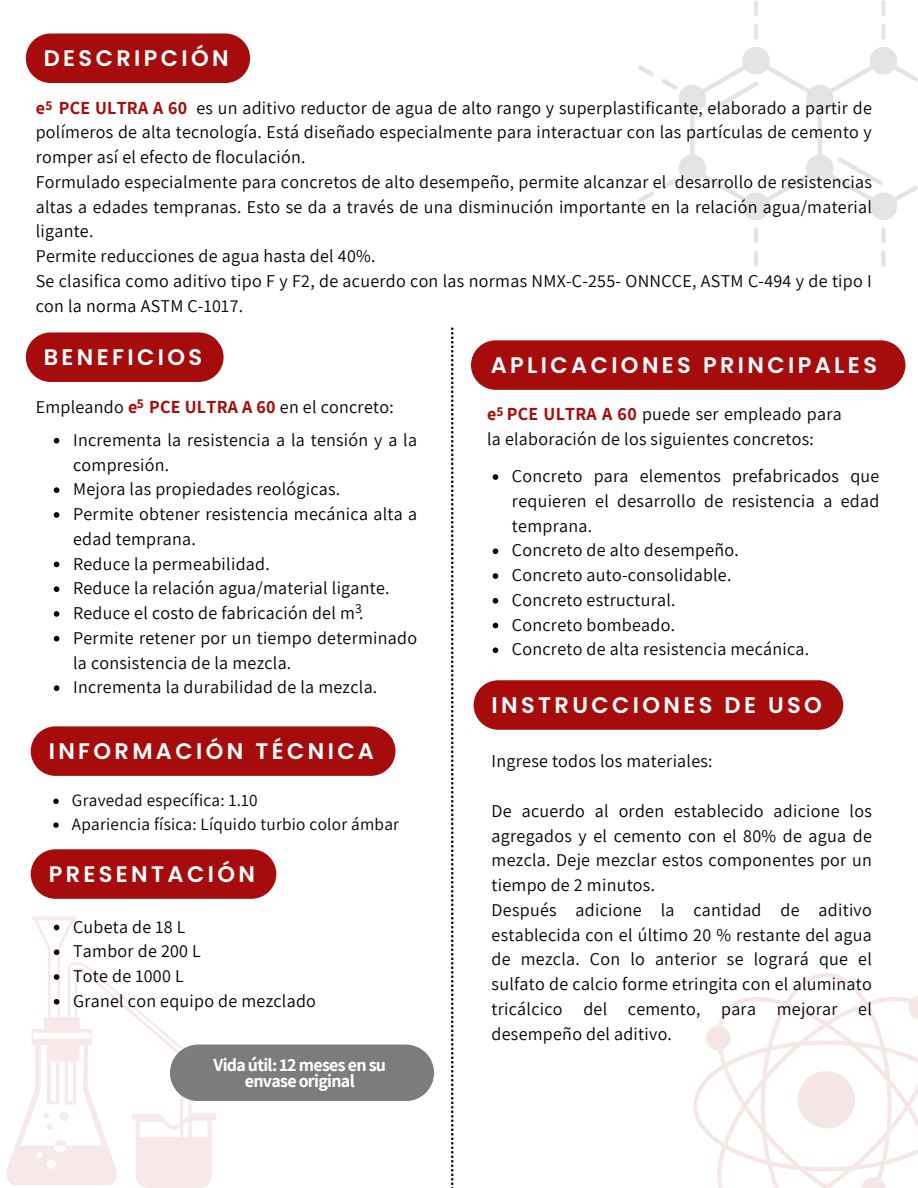
<style>
.page{position:relative;width:918px;height:1188px;background:#fff}
.page>*{position:absolute;margin:0;border:0;box-sizing:border-box;transform-origin:0 0}
.t1{font:600 22.5px "Poppins";letter-spacing:.15em;color:#fff}
.t2{font:18px/24.8px "Assistant";letter-spacing:.015em;color:#000}
.t3{font:700 18px/16.8px "Assistant";letter-spacing:-.04em;color:#fff;text-align:center}
.t4{font:17.25px "Assistant";letter-spacing:.015em;color:#000}
.t5{font:700 13.5px "Assistant";color:#a60c0c}
.t6{font:13.5px "Assistant";color:#000}
.s1{font-weight:700;color:#a60c0c}
</style>
<div class="page">
<svg style="left:638px;top:65px;width:16px;height:11px"></svg>
<svg style="left:638px;top:191px;width:16px;height:12px"></svg>
<hr style="left:754px;top:227px;width:4px;height:16px;background:#e4e4e4;border-radius:2px">
<hr style="left:754px;top:251px;width:4px;height:16px;background:#e4e4e4;border-radius:2px">
<div style="left:881px;top:227px;width:5px;height:16px;background:#e4e4e4;border-radius:2px"></div>
<div style="left:881px;top:251px;width:5px;height:16px;background:#e4e4e4;border-radius:2px"></div>
<hr style="left:754px;top:0;width:4px;height:16px;background:#e4e4e4;border-radius:2px">
<hr style="left:754px;top:24px;width:4px;height:16px;background:#e4e4e4;border-radius:2px">
<div style="left:881px;top:0;width:5px;height:16px;background:#e4e4e4;border-radius:2px"></div>
<div style="left:881px;top:24px;width:5px;height:16px;background:#e4e4e4;border-radius:2px"></div>
<svg style="left:662px;top:47px;width:256px;height:173px"></svg>
<svg style="left:693px;top:973px;width:225px;height:215px"></svg>
<div style="left:798px;top:1071px;width:57px;height:57px;background:#f6e7e7;border-radius:50%"></div>
<svg style="left:7px;top:916px;width:209px;height:272px"></svg>
<svg style="left:60px;top:1112px;width:9px;height:9px"></svg>
<svg style="left:43px;top:1113px;width:6px;height:5px"></svg>
<svg style="left:47px;top:1124px;width:6px;height:6px"></svg>
<svg style="left:54px;top:1140px;width:12px;height:5px"></svg>
<div style="left:26px;top:34px;width:224px;height:49px;background:#a60c0c;border-radius:25px"></div>
<svg style="left:451px;top:328px;width:2px;height:860px"></svg>
<div style="left:26px;top:332px;width:198px;height:50px;background:#a60c0c;border-radius:25px"></div>
<svg style="left:54px;top:438px;width:5px;height:6px"></svg>
<svg style="left:54px;top:487px;width:5px;height:6px"></svg>
<svg style="left:54px;top:512px;width:5px;height:6px"></svg>
<svg style="left:54px;top:562px;width:5px;height:5px"></svg>
<svg style="left:54px;top:586px;width:5px;height:6px"></svg>
<svg style="left:54px;top:611px;width:5px;height:6px"></svg>
<svg style="left:54px;top:636px;width:5px;height:6px"></svg>
<svg style="left:54px;top:685px;width:5px;height:6px"></svg>
<div style="left:31px;top:726px;width:364px;height:50px;background:#a60c0c;border-radius:25px"></div>
<svg style="left:53px;top:799px;width:6px;height:5px"></svg>
<svg style="left:53px;top:822px;width:6px;height:6px"></svg>
<div style="left:31px;top:849px;width:245px;height:50px;background:#a60c0c;border-radius:25px"></div>
<svg style="left:54px;top:925px;width:5px;height:5px"></svg>
<svg style="left:54px;top:949px;width:5px;height:6px"></svg>
<svg style="left:54px;top:974px;width:5px;height:6px"></svg>
<svg style="left:54px;top:999px;width:5px;height:6px"></svg>
<div style="left:170px;top:1045px;width:264px;height:56px;background:#7c7c7c"></div>
<div style="left:471px;top:340px;width:434px;height:50px;background:#a60c0c;border-radius:25px"></div>
<svg style="left:493px;top:474px;width:5px;height:6px"></svg>
<svg style="left:493px;top:548px;width:5px;height:6px"></svg>
<svg style="left:493px;top:573px;width:5px;height:6px"></svg>
<svg style="left:493px;top:598px;width:5px;height:6px"></svg>
<svg style="left:493px;top:623px;width:5px;height:5px"></svg>
<svg style="left:493px;top:647px;width:5px;height:6px"></svg>
<div style="left:474px;top:680px;width:369px;height:50px;background:#a60c0c;border-radius:25px"></div>
<p class="t1" style="left:44px;top:43px;width:186px">DESCRIPCIÓN</p>
<p class="t2" style="left:36px;top:95px;width:838px;text-align:justify"><span class="s1">e PCE ULTRA A 60</span> es un aditivo reductor de agua de alto rango y superplastificante, elaborado a partir de polímeros de alta tecnología. Está diseñado especialmente para interactuar con las partículas de cemento y romper así el efecto de floculación.</p>
<p class="t2" style="left:36px;top:169px;width:838px;text-align:justify">Formulado especialmente para concretos de alto desempeño, permite alcanzar el desarrollo de resistencias altas a edades tempranas. Esto se da a través de una disminución importante en la relación agua/material ligante.</p>
<p class="t2" style="left:36px;top:243px;width:341px">Permite reducciones de agua hasta del 40%.</p>
<p class="t2" style="left:36px;top:268px;width:838px">Se clasifica como aditivo tipo F y F2, de acuerdo con las normas NMX-C-255- ONNCCE, ASTM C-494 y de tipo I con la norma ASTM C-1017.</p>
<h1 class="t5" style="left:46px;top:96px;width:9px">5</h1>
<h1 class="t1" style="left:44px;top:341px;width:160px">BENEFICIOS</h1>
<p class="t5" style="left:137px;top:394px;width:9px">5</p>
<p class="t2" style="left:36px;top:394px;width:359px">Empleando <span class="s1">e PCE ULTRA A 60</span> en el concreto:</p>
<p class="t2" style="left:73px;top:427px;width:345px">Incrementa la resistencia a la tensión y a la compresión.</p>
<p class="t2" style="left:73px;top:476px;width:269px">Mejora las propiedades reológicas.</p>
<p class="t2" style="left:73px;top:501px;width:345px">Permite obtener resistencia mecánica alta a edad temprana.</p>
<p class="t2" style="left:73px;top:551px;width:198px">Reduce la permeabilidad.</p>
<p class="t2" style="left:73px;top:575px;width:318px">Reduce la relación agua/material ligante.</p>
<h1 class="t2" style="left:73px;top:600px;width:292px">Reduce el costo de fabricación del m .</h1>
<p class="t2" style="left:73px;top:625px;width:345px">Permite retener por un tiempo determinado la consistencia de la mezcla.</p>
<p class="t2" style="left:73px;top:674px;width:306px">Incrementa la durabilidad de la mezcla.</p>
<p class="t6" style="left:355px;top:599px;width:8px">3</p>
<p class="t1" style="left:49px;top:735px;width:327px">INFORMACIÓN TÉCNICA</p>
<p class="t4" style="left:72px;top:789px;width:187px">Gravedad específica: 1.10</p>
<p class="t4" style="left:72px;top:812px;width:329px">Apariencia física: Líquido turbio color ámbar</p>
<p class="t1" style="left:49px;top:858px;width:208px">PRESENTACIÓN</p>
<p class="t2" style="left:73px;top:914px;width:114px">Cubeta de 18 L</p>
<p class="t2" style="left:73px;top:938px;width:129px">Tambor de 200 L</p>
<p class="t2" style="left:73px;top:963px;width:112px">Tote de 1000 L</p>
<p class="t2" style="left:73px;top:988px;width:244px">Granel con equipo de mezclado</p>
<p class="t3" style="left:214px;top:1056px;width:174px">Vida útil: 12 meses en su envase original</p>
<h1 class="t1" style="left:491px;top:349px;width:388px">APLICACIONES PRINCIPALES</h1>
<p class="t5" style="left:497px;top:402px;width:9px">5</p>
<p class="t2" style="left:487px;top:401px;width:356px"><span class="s1">e PCE ULTRA A 60</span> puede ser empleado para la elaboración de los siguientes concretos:</p>
<p class="t2" style="left:512px;top:463px;width:369px;text-align:justify">Concreto para elementos prefabricados que requieren el desarrollo de resistencia a edad temprana.</p>
<p class="t2" style="left:512px;top:537px;width:228px">Concreto de alto desempeño.</p>
<h1 class="t2" style="left:512px;top:562px;width:221px">Concreto auto-consolidable.</h1>
<p class="t2" style="left:512px;top:587px;width:165px">Concreto estructural.</p>
<p class="t2" style="left:512px;top:612px;width:165px">Concreto bombeado.</p>
<p class="t2" style="left:512px;top:636px;width:299px">Concreto de alta resistencia mecánica.</p>
<p class="t1" style="left:492px;top:689px;width:332px">INSTRUCCIONES DE USO</p>
<h2 class="t2" style="left:492px;top:748px;width:222px">Ingrese todos los materiales:</h2>
<h1 class="t2" style="left:492px;top:798px;width:382px;text-align:justify">De acuerdo al orden establecido adicione los agregados y el cemento con el 80% de agua de mezcla. Deje mezclar estos componentes por un tiempo de 2 minutos.</h1>
<p class="t2" style="left:492px;top:897px;width:382px;text-align:justify">Después adicione la cantidad de aditivo establecida con el último 20 % restante del agua de mezcla. Con lo anterior se logrará que el sulfato de calcio forme etringita con el aluminato tricálcico del cemento, para mejorar el desempeño del aditivo.</p>
</div>
